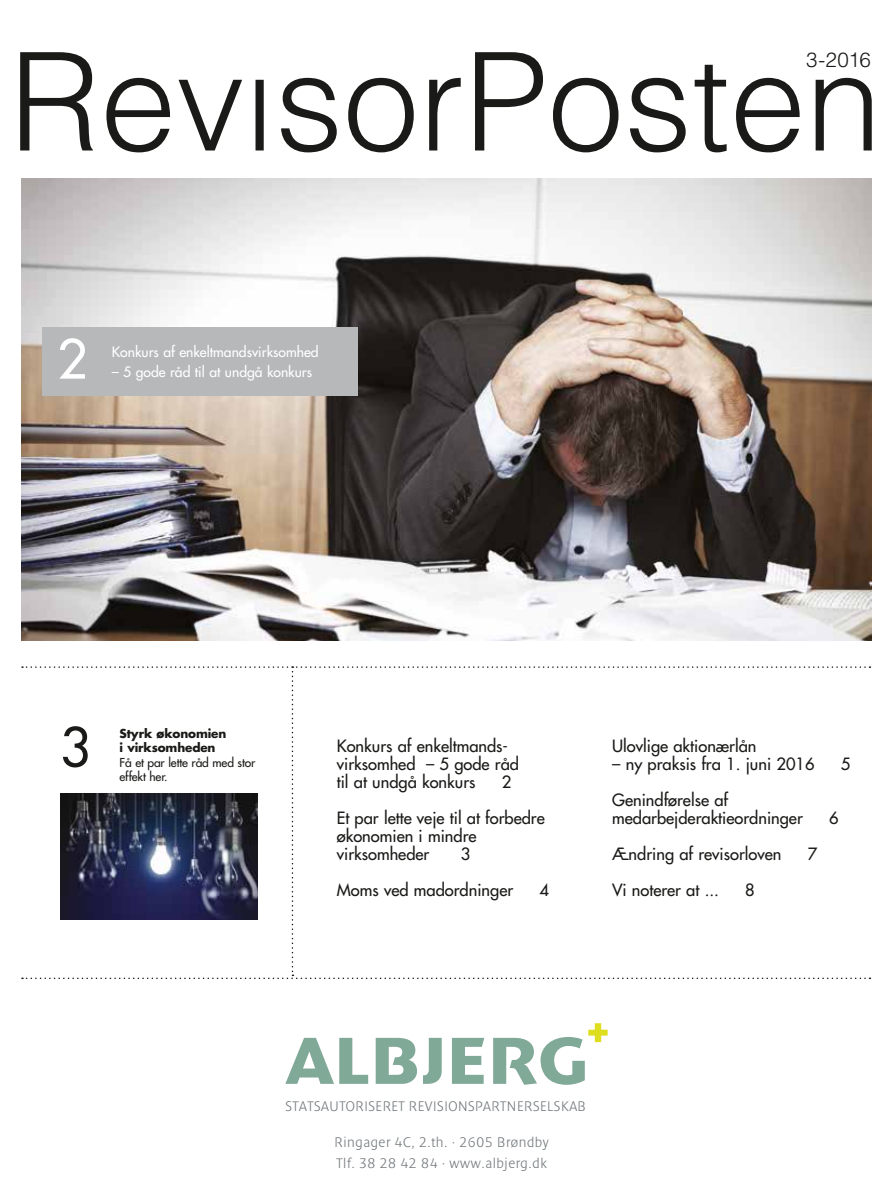
<style>
.page{position:relative;width:893px;height:1191px;background:#fff}
.page>*{position:absolute;margin:0;border:0;box-sizing:border-box;transform-origin:0 0}
.t1{font:52.5px "Futura";color:#1a1a18}
.t2{font:52.5px "Futura";color:#fff}
.t3{font:300 20.55px "Helvetica";color:#1a1a18}
.t4{font:16.5px/18px "Futura";color:#1a1a18}
.t5{font:300 14.25px/21.5px "Denda New";letter-spacing:.04em;color:#72787c}
.t6{font:13.95px "Futura";color:#fff}
.t7{font:12px "Futura";letter-spacing:-.01em;color:#1a1a18}
.t8{font:700 12px/14.4px "Futura";letter-spacing:-.01em;color:#1a1a18}
</style>
<div class="page">
<svg style="left:20px;top:52px;width:441px;height:100px"></svg>
<svg style="left:475px;top:52px;width:397px;height:100px"></svg>
<svg style="left:22px;top:666px;width:848px;height:313px"></svg>
<div style="left:107px;top:710px;width:172px;height:89px;background:#fff"></div>
<div style="left:60px;top:709px;width:55px;height:73px;background:#fff"></div>
<img style="left:60px;top:794px;width:197px;height:125px">
<img style="left:21px;top:179px;width:851px;height:462px">
<div style="left:42px;top:327px;width:316px;height:69px;background:#b7b8b9"></div>
<svg style="left:285px;top:1037px;width:83px;height:46px"></svg>
<svg style="left:376px;top:1037px;width:41px;height:46px"></svg>
<svg style="left:423px;top:1037px;width:19px;height:46px"></svg>
<svg style="left:452px;top:1037px;width:32px;height:46px"></svg>
<svg style="left:493px;top:1023px;width:115px;height:61px"></svg>
<h1 class="t2" style="left:57px;top:326px;width:32px">2</h1>
<p class="t6" style="left:112px;top:343px;width:208px">Konkurs af enkeltmandsvirksomhed</p>
<p class="t6" style="left:112px;top:363px;width:202px">– 5 gode råd til at undgå konkurs</p>
<p class="t3" style="left:806px;top:47px;width:66px">3-2016</p>
<h1 class="t1" style="left:60px;top:714px;width:32px">3</h1>
<p class="t8" style="left:120px;top:726px;width:108px">Styrk økonomien i virksomheden</p>
<p class="t7" style="left:120px;top:755px;width:137px">Få et par lette råd med stor</p>
<p class="t7" style="left:120px;top:769px;width:50px">effekt her.</p>
<p class="t4" style="left:337px;top:737px;width:184px">Konkurs af enkeltmands&shy;virksomhed – 5 gode råd til at undgå konkurs</p>
<p class="t4" style="left:337px;top:764px;width:209px;line-height:36px;text-indent:165px">2<br>Et par lette veje til at forbedre</p>
<p class="t4" style="left:337px;top:827px;width:141px">økonomien i mindre virksomheder</p>
<p class="t4" style="left:337px;top:836px;width:178px;line-height:36px;text-indent:124px">3<br>Moms ved madordninger</p>
<p class="t4" style="left:539px;top:881px;width:11px">4</p>
<p class="t4" style="left:612px;top:737px;width:146px">Ulovlige aktionærlån</p>
<p class="t4" style="left:612px;top:755px;width:204px">– ny praksis fra 1. juni 2016</p>
<p class="t4" style="left:841px;top:755px;width:11px">5</p>
<p class="t4" style="left:612px;top:791px;width:192px">Genindførelse af medarbejderaktieordninger</p>
<p class="t4" style="left:829px;top:809px;width:11px">6</p>
<p class="t4" style="left:612px;top:845px;width:171px">Ændring af revisorloven</p>
<p class="t4" style="left:808px;top:845px;width:11px">7</p>
<p class="t4" style="left:612px;top:881px;width:108px">Vi noterer at ...</p>
<p class="t4" style="left:745px;top:881px;width:11px">8</p>
<p class="t5" style="left:286px;top:1095px;width:302px">STATSAUTORISERET REVISIONSPARTNERSELSKAB</p>
<p class="t5" style="left:335px;top:1131px;width:216px">Ringager 4C, 2.th. · 2605 Brøndby<br>Tlf. 38 28 42 84 · www.albjerg.dk</p>
</div>
